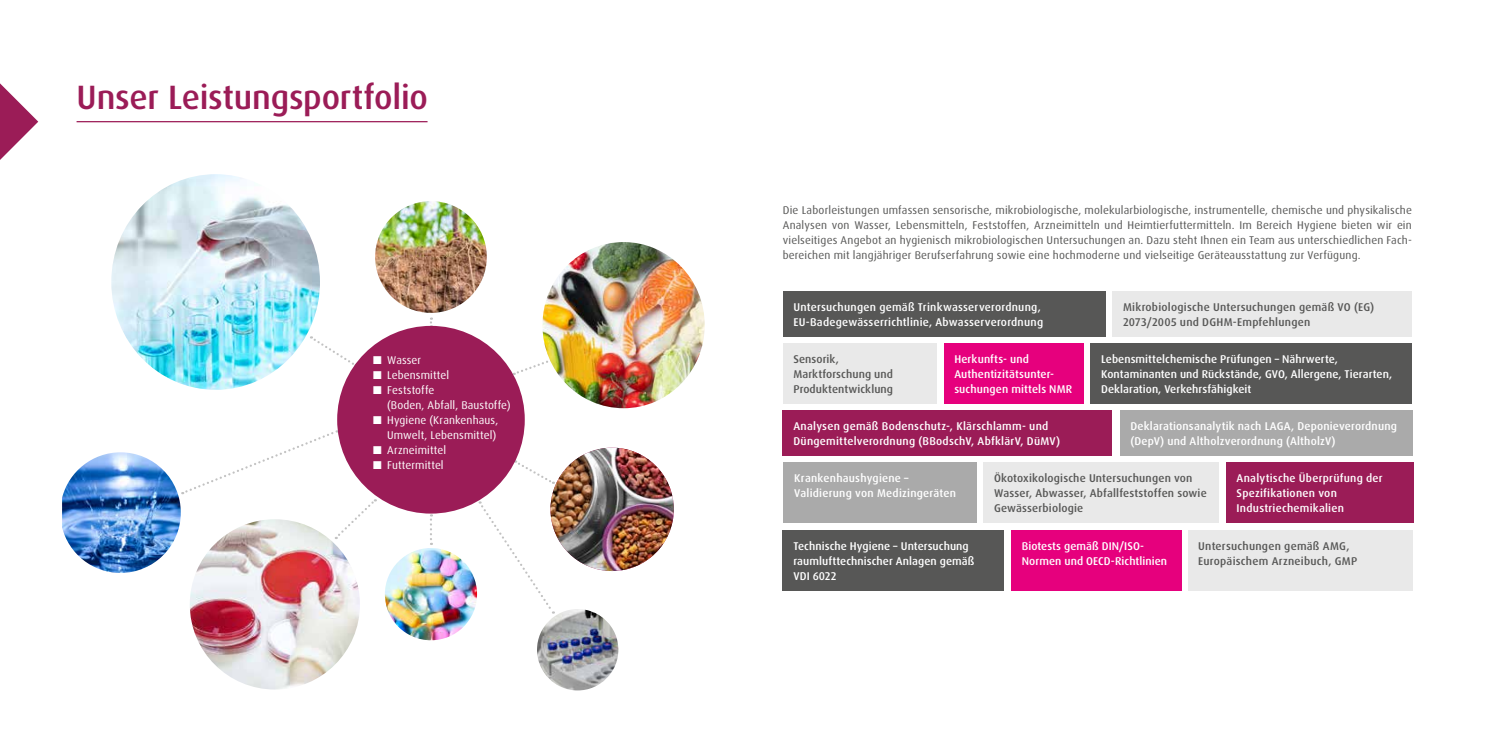
<style>
.page{position:relative;width:1489px;height:745px;background:#fff}
.page>*{position:absolute;margin:0;border:0;box-sizing:border-box;transform-origin:0 0}
.t1{font:500 33.75px "Dax Pro";letter-spacing:-.005em;color:#9b1c57}
.t2{font:500 11.25px/15px "Dax Pro";letter-spacing:.015em;color:#fff}
.t3{font:11.25px/15px "Dax Pro";letter-spacing:.015em;color:#575756;text-align:justify}
.t4{font:500 11.25px/15px "Dax Pro";letter-spacing:.015em;color:#575756}
.t5{font:11.25px/15px "Dax Pro";letter-spacing:.01em;color:#fff}
</style>
<div class="page">
<img style="left:550px;top:447px;width:123px;height:123px;border-radius:62px">
<img style="left:375px;top:201px;width:112px;height:111px;border-radius:56px">
<img style="left:62px;top:452px;width:119px;height:120px">
<img style="left:111px;top:174px;width:209px;height:215px">
<img style="left:537px;top:608px;width:81px;height:82px;border-radius:41px">
<img style="left:190px;top:519px;width:170px;height:170px;border-radius:85px">
<img style="left:385px;top:547px;width:92px;height:93px;border-radius:46px">
<svg style="left:311px;top:336px;width:46px;height:31px"></svg>
<svg style="left:514px;top:363px;width:28px;height:12px"></svg>
<svg style="left:515px;top:460px;width:39px;height:24px"></svg>
<svg style="left:479px;top:501px;width:75px;height:112px"></svg>
<svg style="left:430px;top:317px;width:2px;height:7px"></svg>
<svg style="left:430px;top:514px;width:2px;height:30px"></svg>
<svg style="left:182px;top:429px;width:194px;height:109px"></svg>
<img style="left:542px;top:242px;width:162px;height:166px">
<div style="left:341px;top:329px;width:180px;height:180px;background:#9b1c57;border-radius:50%"></div>
<div style="left:337px;top:325px;width:187px;height:188px;border:8px solid #9b1c57;border-radius:50%"></div>
<div style="left:782px;top:410px;width:329px;height:45px;background:#9b1c57"></div>
<hr style="left:77px;top:121px;width:350px;height:1px;background:#9b1c57">
<svg style="left:0;top:83px;width:38px;height:77px"></svg>
<div style="left:782px;top:343px;width:154px;height:60px;background:#e9e9e9"></div>
<div style="left:943px;top:343px;width:140px;height:60px;background:#e6007d"></div>
<div style="left:1090px;top:343px;width:322px;height:60px;background:#575756"></div>
<div style="left:1187px;top:529px;width:225px;height:60px;background:#e9e9e9"></div>
<div style="left:1011px;top:529px;width:170px;height:60px;background:#e6007d"></div>
<div style="left:782px;top:529px;width:221px;height:60px;background:#575756"></div>
<div style="left:1112px;top:291px;width:300px;height:45px;background:#e9e9e9"></div>
<div style="left:782px;top:291px;width:323px;height:45px;background:#575756"></div>
<div style="left:1119px;top:410px;width:293px;height:45px;background:#aaa"></div>
<div style="left:782px;top:462px;width:194px;height:60px;background:#aaa"></div>
<div style="left:1225px;top:462px;width:187px;height:60px;background:#9b1c57"></div>
<div style="left:983px;top:462px;width:235px;height:60px;background:#e9e9e9"></div>
<h1 class="t1" style="left:77px;top:76px;width:353px">Unser Leistungsportfolio</h1>
<p class="t5" style="left:373px;top:352px;width:50px">■ Wasser</p>
<p class="t5" style="left:373px;top:367px;width:78px">■ Lebensmittel</p>
<p class="t5" style="left:387px;top:382px;width:125px;text-indent:-14px">■ Feststoffe<br>(Boden, Abfall, Baustoffe)</p>
<p class="t5" style="left:373px;top:412px;width:127px;text-align:right">■ Hygiene (Krankenhaus,<br>Umwelt, Lebensmittel)</p>
<p class="t5" style="left:373px;top:442px;width:75px">■ Arzneimittel</p>
<p class="t5" style="left:373px;top:457px;width:72px">■ Futtermittel</p>
<p class="t3" style="left:782px;top:202px;width:630px">Die Laborleistungen umfassen sensorische, mikrobiologische, molekularbiologische, instrumentelle, chemische und physikalische Analysen von Wasser, Lebensmitteln, Feststoffen, Arzneimitteln und Heimtierfuttermitteln. Im Bereich Hygiene bieten wir ein vielseitiges Angebot an hygienisch mikrobiologischen Untersuchungen an. Dazu steht Ihnen ein Team aus unterschiedlichen Fach&shy;bereichen mit langjähriger Berufserfahrung sowie eine hochmoderne und vielseitige Geräteausstattung zur Verfügung.</p>
<p class="t2" style="left:793px;top:299px;width:251px">Untersuchungen gemäß Trinkwasserverordnung,<br>EU-Badegewässerrichtlinie, Abwasserverordnung</p>
<p class="t4" style="left:1122px;top:299px;width:252px">Mikrobiologische Untersuchungen gemäß VO (EG)<br>2073/2005 und DGHM-Empfehlungen</p>
<p class="t4" style="left:793px;top:351px;width:101px">Sensorik,<br>Marktforschung und<br>Produktentwicklung</p>
<p class="t2" style="left:954px;top:351px;width:119px">Herkunfts- und<br>Authentizitätsunter&shy;suchungen mittels NMR</p>
<p class="t2" style="left:1101px;top:351px;width:292px">Lebensmittelchemische Prüfungen – Nährwerte,<br>Kontaminanten und Rückstände, GVO, Allergene, Tierarten,<br>Deklaration, Verkehrsfähigkeit</p>
<p class="t2" style="left:793px;top:418px;width:268px">Analysen gemäß Bodenschutz-, Klärschlamm- und<br>Düngemittelverordnung (BBodschV, AbfklärV, DüMV)</p>
<p class="t2" style="left:1130px;top:418px;width:268px">Deklarationsanalytik nach LAGA, Deponieverordnung (DepV) und Altholzverordnung (AltholzV)</p>
<p class="t4" style="left:994px;top:470px;width:214px">Ökotoxikologische Untersuchungen von<br>Wasser, Abwasser, Abfallfeststoffen sowie<br>Gewässerbiologie</p>
<p class="t2" style="left:794px;top:470px;width:163px">Krankenhaushygiene –<br>Validierung von Medizingeräten</p>
<p class="t2" style="left:1236px;top:470px;width:148px">Analytische Überprüfung der<br>Spezifikationen von<br>Industriechemikalien</p>
<p class="t2" style="left:793px;top:538px;width:182px">Technische Hygiene – Untersuchung raumlufttechnischer Anlagen gemäß<br>VDI 6022</p>
<p class="t2" style="left:1021px;top:538px;width:147px">Biotests gemäß DIN/ISO-<br>Normen und OECD-Richtlinien</p>
<p class="t4" style="left:1198px;top:538px;width:160px">Untersuchungen gemäß AMG,<br>Europäischem Arzneibuch, GMP</p>
</div>
